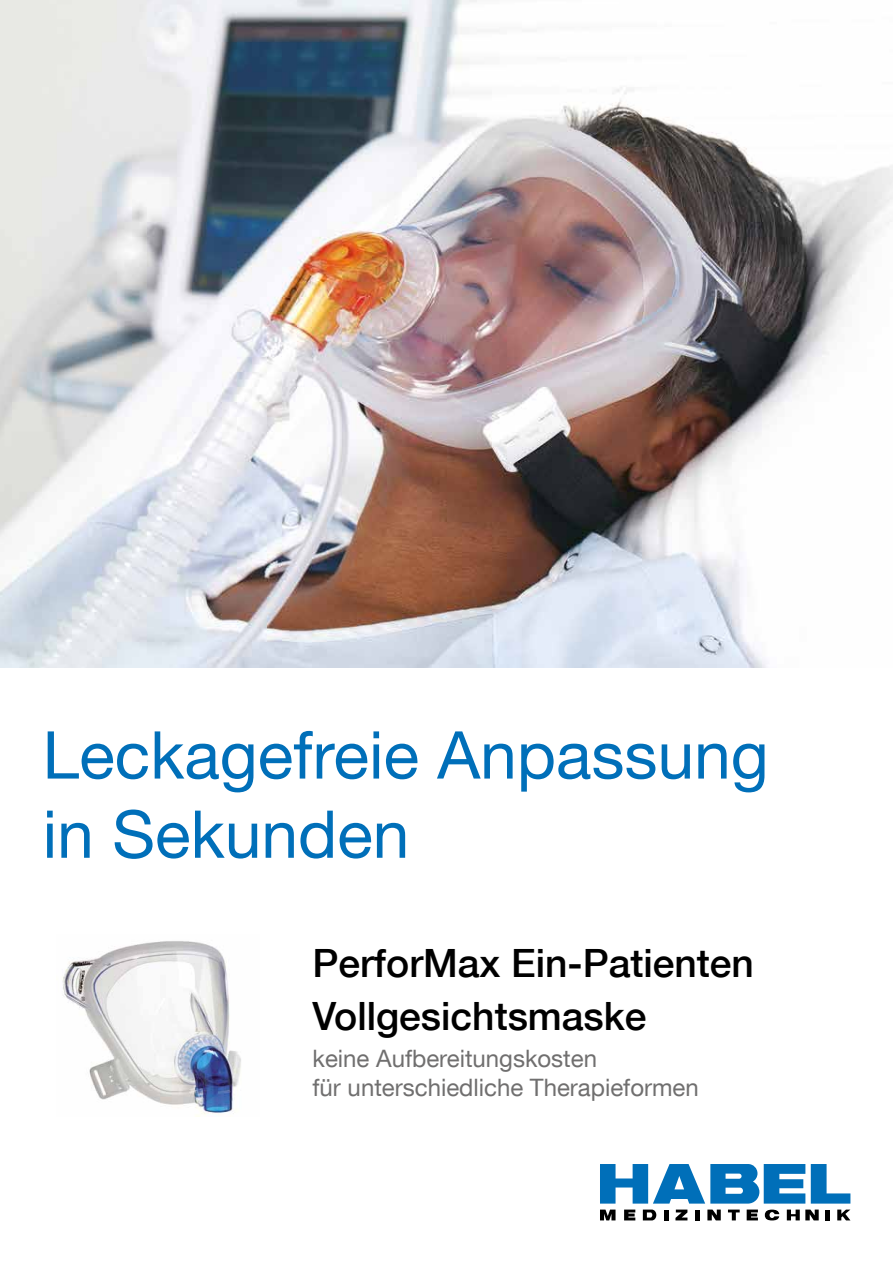
<style>
.page{position:relative;width:893px;height:1263px;background:#fff}
.page>*{position:absolute;margin:0;border:0;box-sizing:border-box;transform-origin:0 0}
.t1{font:66px/79.2px "Helvetica Neue LT Com";color:#006fb9}
.t2{font:500 39px/53.6px "Helvetica Neue LT Com";color:#000}
.t3{font:24px/28.8px "Helvetica Neue LT Com";color:#706f6f}
</style>
<div class="page">
<svg style="left:675px;top:1209px;width:12px;height:11px"></svg>
<svg style="left:747px;top:1209px;width:11px;height:11px"></svg>
<svg style="left:624px;top:1209px;width:11px;height:11px"></svg>
<hr style="left:664px;top:1209px;width:4px;height:11px;background:#000">
<hr style="left:695px;top:1209px;width:4px;height:11px;background:#000">
<div style="left:825px;top:1209px;width:5px;height:11px;background:#000"></div>
<svg style="left:837px;top:1209px;width:13px;height:11px"></svg>
<svg style="left:707px;top:1209px;width:14px;height:11px"></svg>
<svg style="left:728px;top:1209px;width:12px;height:11px"></svg>
<svg style="left:787px;top:1209px;width:32px;height:11px"></svg>
<svg style="left:765px;top:1209px;width:14px;height:11px"></svg>
<svg style="left:600px;top:1209px;width:15px;height:11px"></svg>
<svg style="left:643px;top:1209px;width:13px;height:11px"></svg>
<svg style="left:811px;top:1164px;width:39px;height:39px"></svg>
<svg style="left:600px;top:1164px;width:205px;height:39px"></svg>
<img style="left:0;top:0;width:893px;height:668px">
<img style="left:62px;top:941px;width:179px;height:175px">
<h1 class="t1" style="left:43px;top:714px;width:728px">Leckagefreie Anpassung in Sekunden</h1>
<h2 class="t2" style="left:313px;top:935px;width:443px">PerforMax Ein-Patienten<br>Vollgesichtsmaske</h2>
<p class="t3" style="left:313px;top:1044px;width:388px">keine Aufbereitungskosten<br>für unterschiedliche Therapieformen</p>
</div>
